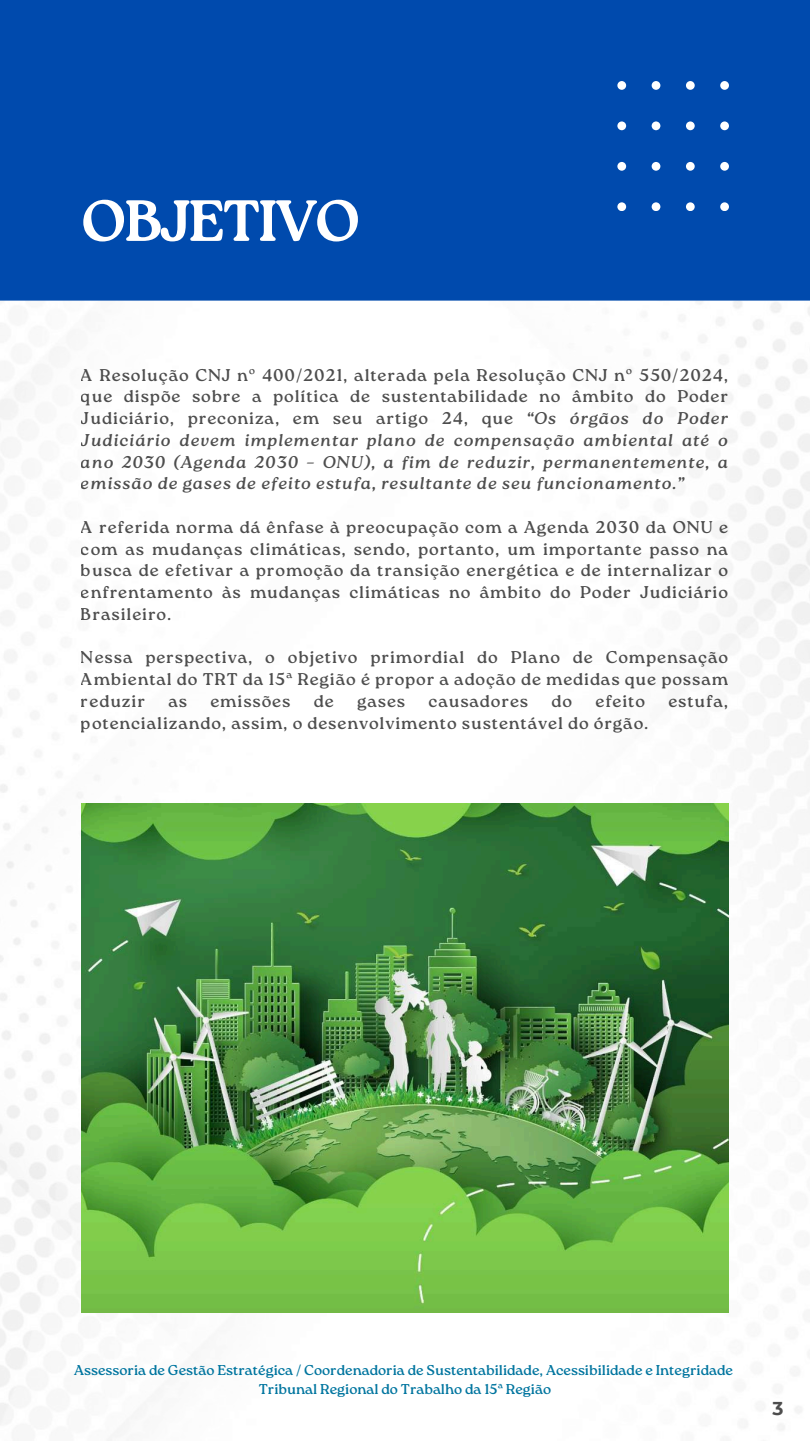
<style>
.page{position:relative;width:810px;height:1441px;background:#fff}
.page>*{position:absolute;margin:0;border:0;box-sizing:border-box;transform-origin:0 0}
.t1{font:700 58px "Roca One";letter-spacing:-.035em;color:#fff}
.t2{font:700 18.6px "Montserrat";color:#000}
.t3{font:17px/21.8px "Roca One";letter-spacing:.05em;color:#000;text-align:justify}
.t4{font:italic 17px/21.8px "Roca One";letter-spacing:.05em;color:#000;text-align:justify}
.t5{font:14.2px/19.5px "Roca One";color:#00759f;text-align:center}
.s1{font-style:normal}
</style>
<div class="page">
<img style="left:0;top:300px;width:810px;height:1140px">
<div style="left:0;top:0;width:810px;height:300px;background:#004aad"></div>
<svg style="left:617px;top:81px;width:112px;height:130px"></svg>
<img style="left:81px;top:803px;width:648px;height:508px">
<h1 class="t1" style="left:81px;top:187px;width:281px">OBJETIVO</h1>
<p class="t4" style="left:81px;top:364px;width:649px"><span class="s1">A Resolução CNJ nº 400/2021, alterada pela Resolução CNJ nº 550/2024, que dispõe sobre a política de sustentabilidade no âmbito do Poder Judiciário, preconiza, em seu artigo 24, que</span> “Os órgãos do Poder Judiciário devem implementar plano de compensação ambiental até o ano 2030 (Agenda 2030 – ONU), a fim de reduzir, permanentemente, a emissão de gases de efeito estufa, resultante de seu funcionamento.”</p>
<p class="t3" style="left:81px;top:516px;width:649px">A referida norma dá ênfase à preocupação com a Agenda 2030 da ONU e com as mudanças climáticas, sendo, portanto, um importante passo na busca de efetivar a promoção da transição energética e de internalizar o enfrentamento às mudanças climáticas no âmbito do Poder Judiciário Brasileiro.</p>
<p class="t3" style="left:81px;top:646px;width:649px">Nessa perspectiva, o objetivo primordial do Plano de Compensação Ambiental do TRT da 15ª Região é propor a adoção de medidas que possam reduzir</p>
<p class="t3" style="left:168px;top:690px;width:20px">as</p>
<p class="t3" style="left:210px;top:690px;width:82px">emissões</p>
<p class="t3" style="left:314px;top:690px;width:21px">de</p>
<p class="t3" style="left:357px;top:690px;width:50px">gases</p>
<p class="t3" style="left:429px;top:690px;width:101px">causadores</p>
<p class="t3" style="left:552px;top:690px;width:22px">do</p>
<p class="t3" style="left:596px;top:690px;width:51px">efeito</p>
<p class="t3" style="left:668px;top:690px;width:61px">estufa,</p>
<p class="t3" style="left:81px;top:712px;width:569px">potencializando, assim, o desenvolvimento sustentável do órgão.</p>
<p class="t5" style="left:74px;top:1359px;width:661px">Assessoria de Gestão Estratégica / Coordenadoria de Sustentabilidade, Acessibilidade e Integridade<br>Tribunal Regional do Trabalho da 15ª Região</p>
<p class="t2" style="left:772px;top:1396px;width:13px">3</p>
</div>
